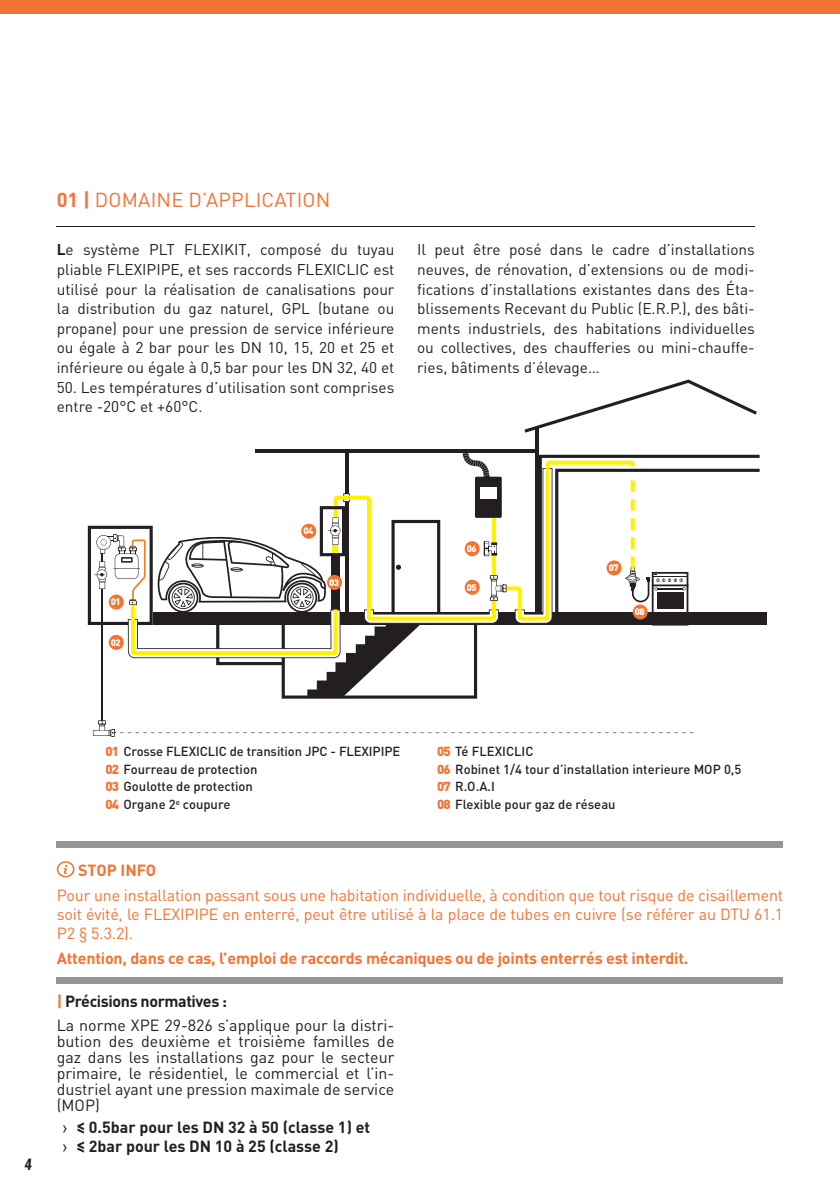
<style>
.page{position:relative;width:840px;height:1191px;background:#fff}
.page>*{position:absolute;margin:0;border:0;box-sizing:border-box;transform-origin:0 0}
.t1{font:20px "DIN Pro";letter-spacing:.01em;color:#f37333}
.t2{font:16px/16px "DIN Pro";color:#231f20;text-align:justify}
.t3{font:16px/19.2px "DIN Pro";letter-spacing:-.01em;color:#f37333;text-align:justify}
.t4{font:700 16px "DIN Pro";letter-spacing:-.01em;color:#f37333}
.t5{font:700 16px "DIN Pro";color:#231f20}
.t6{font:700 16px "DIN Pro";letter-spacing:-.025em;color:#231f20}
.t7{font:15.4px/19.6px "DIN Pro";color:#231f20;text-align:justify}
.t8{font:italic 700 14px "Oswald";color:#231f20}
.t9{font:500 13px "DIN Pro";color:#231f20}
.t10{font:900 9.4px "DIN Pro";letter-spacing:-.06em;color:#fff}
.s1{font-weight:700}
.s2{font-weight:900;color:#f37333}
.s3{color:#f37333}
.s4{font-family:"Arial";font-weight:400}
</style>
<div class="page">
<div style="left:0;top:0;width:839px;height:14px;background:#f37333"></div>
<hr style="left:57px;top:226px;width:697px;height:1px;background:#231f20">
<hr style="left:255px;top:449px;width:281px;height:3px;background:#231f20">
<svg style="left:535px;top:432px;width:3px;height:19px"></svg>
<svg style="left:524px;top:379px;width:232px;height:53px"></svg>
<hr style="left:102px;top:589px;width:1px;height:131px;background:#231f20">
<svg style="left:93px;top:720px;width:600px;height:17px"></svg>
<svg style="left:88px;top:451px;width:671px;height:247px"></svg>
<div style="left:109px;top:594px;width:15px;height:15px;background:#f37333;border-radius:50%"></div>
<div style="left:109px;top:635px;width:15px;height:15px;background:#f37333;border-radius:50%"></div>
<div style="left:327px;top:575px;width:15px;height:15px;background:#f37333;border-radius:50%"></div>
<div style="left:301px;top:523px;width:15px;height:16px;background:#f37333;border-radius:50%"></div>
<div style="left:464px;top:580px;width:15px;height:15px;background:#f37333;border-radius:50%"></div>
<div style="left:606px;top:560px;width:15px;height:15px;background:#f37333;border-radius:50%"></div>
<div style="left:632px;top:604px;width:15px;height:15px;background:#f37333;border-radius:50%"></div>
<div style="left:464px;top:541px;width:15px;height:15px;background:#f37333;border-radius:50%"></div>
<div style="left:57px;top:841px;width:725px;height:6px;background:#939598"></div>
<div style="left:57px;top:977px;width:725px;height:6px;background:#939598"></div>
<svg style="left:57px;top:861px;width:17px;height:16px"></svg>
<p class="t1" style="left:57px;top:186px;width:275px"><span class="s1">01 |</span> DOMAINE D’APPLICATION</p>
<p class="t7" style="left:57px;top:239px;width:339px"><span class="s1">L</span>e système PLT FLEXIKIT, composé du tuyau pliable FLEXIPIPE, et ses raccords FLEXICLIC est utilisé pour la réalisation de canalisations pour la distribution du gaz naturel, GPL (butane ou propane) pour une pression de service inférieure ou égale à 2 bar pour les DN 10, 15, 20 et 25 et inférieure ou égale à 0,5 bar pour les DN 32, 40 et</p>
<p class="t7" style="left:57px;top:377px;width:339px">50. Les températures d’utilisation sont comprises entre -20°C et +60°C.</p>
<p class="t7" style="left:417px;top:239px;width:339px">Il peut être posé dans le cadre d’installations neuves, de rénovation, d’extensions ou de modi&shy;fications d’installations existantes dans des Éta&shy;blissements Recevant du Public (E.R.P.), des bâti&shy;ments industriels, des habitations individuelles ou collectives, des chaufferies ou mini-chauffe&shy;ries, bâtiments d’élevage…</p>
<p class="t10" style="left:111px;top:595px;width:11px">01</p>
<p class="t10" style="left:111px;top:636px;width:11px">02</p>
<p class="t10" style="left:303px;top:525px;width:11px">04</p>
<p class="t10" style="left:329px;top:576px;width:11px">03</p>
<p class="t10" style="left:466px;top:542px;width:11px">06</p>
<p class="t10" style="left:466px;top:581px;width:11px">05</p>
<p class="t10" style="left:608px;top:561px;width:11px">07</p>
<p class="t10" style="left:634px;top:605px;width:11px">08</p>
<p class="t8" style="left:24px;top:1154px;width:9px">4</p>
<p class="t9" style="left:105px;top:742px;width:296px"><span class="s2">01</span> Crosse FLEXICLIC de transition JPC - FLEXIPIPE</p>
<p class="t9" style="left:105px;top:760px;width:153px"><span class="s2">02</span> Fourreau de protection</p>
<p class="t9" style="left:105px;top:778px;width:149px"><span class="s2">03</span> Goulotte de protection</p>
<p class="t9" style="left:105px;top:795px;width:126px"><span class="s2">04</span> Organe 2<sup>e</sup> coupure</p>
<p class="t9" style="left:437px;top:742px;width:98px"><span class="s2">05</span> Té FLEXICLIC</p>
<p class="t9" style="left:437px;top:760px;width:305px"><span class="s2">06</span> Robinet 1/4 tour d’installation interieure MOP 0,5</p>
<p class="t9" style="left:437px;top:778px;width:59px"><span class="s2">07</span> R.O.A.I</p>
<p class="t9" style="left:437px;top:795px;width:180px"><span class="s2">08</span> Flexible pour gaz de réseau</p>
<p class="t4" style="left:78px;top:859px;width:80px">STOP INFO</p>
<p class="t3" style="left:57px;top:884px;width:727px">Pour une installation passant sous une habitation individuelle, à condition que tout risque de cisaillement soit évité, le FLEXIPIPE en enterré, peut être utilisé à la place de tubes en cuivre (se référer au DTU 61.1<br>P2 § 5.3.2).</p>
<p class="t4" style="left:57px;top:947px;width:633px">Attention, dans ce cas, l’emploi de raccords mécaniques ou de joints enterrés est interdit.</p>
<p class="t6" style="left:57px;top:990px;width:172px"><span class="s3">|</span> Précisions normatives :</p>
<p class="t2" style="left:57px;top:1017px;width:339px">La norme XPE 29-826 s’applique pour la distri&shy;bution des deuxième et troisième familles de gaz dans les installations gaz pour le secteur primaire, le résidentiel, le commercial et l’in&shy;dustriel ayant une pression maximale de service (MOP)</p>
<p class="t5" style="left:62px;top:1116px;width:309px"><span class="s4">›</span> ≤ 0.5bar pour les DN 32 à 50 (classe 1) et</p>
<p class="t5" style="left:62px;top:1135px;width:278px"><span class="s4">›</span> ≤ 2bar pour les DN 10 à 25 (classe 2)</p>
</div>
